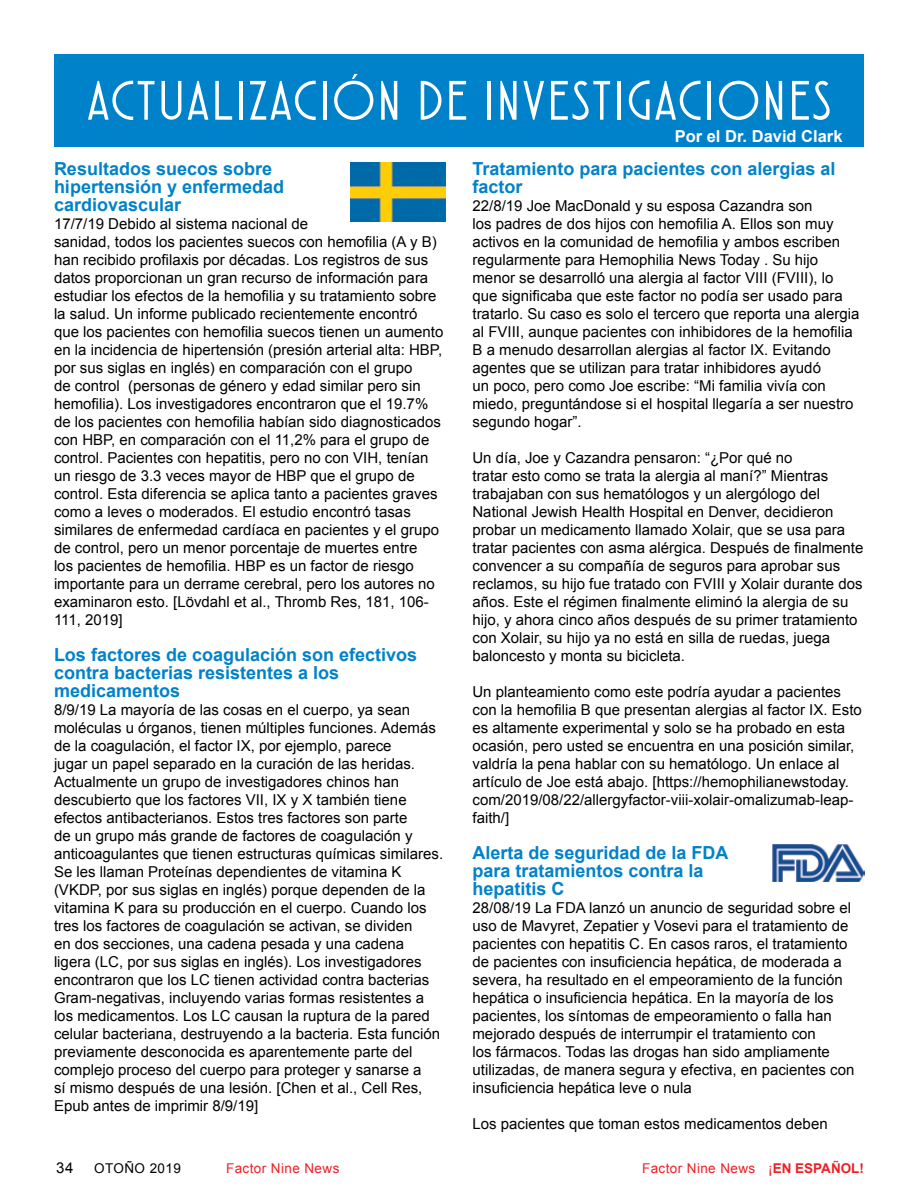
<style>
.page{position:relative;width:918px;height:1188px;background:#fff}
.page>*{position:absolute;margin:0;border:0;box-sizing:border-box;transform-origin:0 0}
.t1{font:55.5px "Atlantic Cruise";letter-spacing:.06em;color:#fff}
.t2{font:700 18px/18px "Arial";color:#0082ca}
.t3{font:700 16.5px "Arial";color:#fff}
.t4{font:15px/18px "Arial";color:#000}
.t5{font:13.5px "Arial";letter-spacing:.03em;color:#ec2127}
.t6{font:13.5px "Arial";letter-spacing:.03em;color:#000}
.s1{font-weight:700}
</style>
<div class="page">
<div style="left:54px;top:54px;width:810px;height:93px;background:#0082ca"></div>
<img style="left:773px;top:845px;width:91px;height:36px">
<img style="left:351px;top:162px;width:95px;height:59px">
<h1 class="t1" style="left:88px;top:72px;width:744px">ACTUALIZACIÓN DE INVESTIGACIONES</h1>
<p class="t3" style="left:675px;top:126px;width:169px">Por el Dr. David Clark</p>
<p class="t2" style="left:54px;top:160px;width:232px">Resultados suecos sobre hipertensión y enfermedad cardiovascular</p>
<p class="t4" style="left:54px;top:215px;width:391px">17/7/19 Debido al sistema nacional de<br>sanidad, todos los pacientes suecos con hemofilia (A y B) han recibido profilaxis por décadas. Los registros de sus datos proporcionan un gran recurso de información para estudiar los efectos de la hemofilia y su tratamiento sobre la salud. Un informe publicado recientemente encontró que los pacientes con hemofilia suecos tienen un aumento en la incidencia de hipertensión (presión arterial alta: HBP, por sus siglas en inglés) en comparación con el grupo<br>de control (personas de género y edad similar pero sin hemofilia). Los investigadores encontraron que el 19.7% de los pacientes con hemofilia habían sido diagnosticados con HBP, en comparación con el 11,2% para el grupo de control. Pacientes con hepatitis, pero no con VIH, tenían un riesgo de 3.3 veces mayor de HBP que el grupo de control. Esta diferencia se aplica tanto a pacientes graves como a leves o moderados. El estudio encontró tasas similares de enfermedad cardíaca en pacientes y el grupo de control, pero un menor porcentaje de muertes entre<br>los pacientes de hemofilia. HBP es un factor de riesgo importante para un derrame cerebral, pero los autores no examinaron esto. [Lövdahl et al., Thromb Res, 181, 106- 111, 2019]</p>
<p class="t2" style="left:54px;top:646px;width:365px">Los factores de coagulación son efectivos contra bacterias resistentes a los medicamentos</p>
<p class="t4" style="left:54px;top:701px;width:391px">8/9/19 La mayoría de las cosas en el cuerpo, ya sean moléculas u órganos, tienen múltiples funciones. Además de la coagulación, el factor IX, por ejemplo, parece<br>jugar un papel separado en la curación de las heridas.<br>Actualmente un grupo de investigadores chinos han descubierto que los factores VII, IX y X también tiene efectos antibacterianos. Estos tres factores son parte<br>de un grupo más grande de factores de coagulación y anticoagulantes que tienen estructuras químicas similares.<br>Se les llaman Proteínas dependientes de vitamina K (VKDP, por sus siglas en inglés) porque dependen de la vitamina K para su producción en el cuerpo. Cuando los tres los factores de coagulación se activan, se dividen<br>en dos secciones, una cadena pesada y una cadena ligera (LC, por sus siglas en inglés). Los investigadores encontraron que los LC tienen actividad contra bacterias Gram-negativas, incluyendo varias formas resistentes a los medicamentos. Los LC causan la ruptura de la pared celular bacteriana, destruyendo a la bacteria. Esta función previamente desconocida es aparentemente parte del complejo proceso del cuerpo para proteger y sanarse a<br>sí mismo después de una lesión. [Chen et al., Cell Res, Epub antes de imprimir 8/9/19]</p>
<p class="t4" style="left:56px;top:1159px;width:19px">34</p>
<p class="t6" style="left:94px;top:1159px;width:88px">OTOÑO 2019</p>
<p class="t5" style="left:226px;top:1159px;width:115px">Factor Nine News</p>
<p class="t2" style="left:472px;top:160px;width:365px">Tratamiento para pacientes con alergias al factor</p>
<p class="t4" style="left:472px;top:197px;width:388px">22/8/19 Joe MacDonald y su esposa Cazandra son<br>los padres de dos hijos con hemofilia A. Ellos son muy activos en la comunidad de hemofilia y ambos escriben regularmente para Hemophilia News Today . Su hijo menor se desarrolló una alergia al factor VIII (FVIII), lo que significaba que este factor no podía ser usado para tratarlo. Su caso es solo el tercero que reporta una alergia al FVIII, aunque pacientes con inhibidores de la hemofilia B a menudo desarrollan alergias al factor IX. Evitando agentes que se utilizan para tratar inhibidores ayudó<br>un poco, pero como Joe escribe: “Mi familia vivía con miedo, preguntándose si el hospital llegaría a ser nuestro segundo hogar”.</p>
<p class="t4" style="left:472px;top:449px;width:393px">Un día, Joe y Cazandra pensaron: “¿Por qué no<br>tratar esto como se trata la alergia al maní?” Mientras trabajaban con sus hematólogos y un alergólogo del National Jewish Health Hospital en Denver, decidieron probar un medicamento llamado Xolair, que se usa para tratar pacientes con asma alérgica. Después de finalmente convencer a su compañía de seguros para aprobar sus reclamos, su hijo fue tratado con FVIII y Xolair durante dos años. Este el régimen finalmente eliminó la alergia de su hijo, y ahora cinco años después de su primer tratamiento con Xolair, su hijo ya no está en silla de ruedas, juega baloncesto y monta su bicicleta.</p>
<p class="t4" style="left:472px;top:683px;width:391px">Un planteamiento como este podría ayudar a pacientes con la hemofilia B que presentan alergias al factor IX. Esto es altamente experimental y solo se ha probado en esta ocasión, pero usted se encuentra en una posición similar, valdría la pena hablar con su hematólogo. Un enlace al artículo de Joe está abajo. [https://hemophilianewstoday. com/2019/08/22/allergyfactor-viii-xolair-omalizumab-leap&shy;faith/]</p>
<p class="t2" style="left:472px;top:844px;width:258px">Alerta de seguridad de la FDA para tratamientos contra la hepatitis C</p>
<p class="t4" style="left:472px;top:899px;width:383px">28/08/19 La FDA lanzó un anuncio de seguridad sobre el uso de Mavyret, Zepatier y Vosevi para el tratamiento de pacientes con hepatitis C. En casos raros, el tratamiento de pacientes con insuficiencia hepática, de moderada a severa, ha resultado en el empeoramiento de la función hepática o insuficiencia hepática. En la mayoría de los pacientes, los síntomas de empeoramiento o falla han mejorado después de interrumpir el tratamiento con<br>los fármacos. Todas las drogas han sido ampliamente utilizadas, de manera segura y efectiva, en pacientes con insuficiencia hepática leve o nula</p>
<p class="t4" style="left:472px;top:1115px;width:357px">Los pacientes que toman estos medicamentos deben</p>
<p class="t5" style="left:642px;top:1159px;width:223px">Factor Nine News ¡<span class="s1">EN ESPAÑOL!</span></p>
</div>
